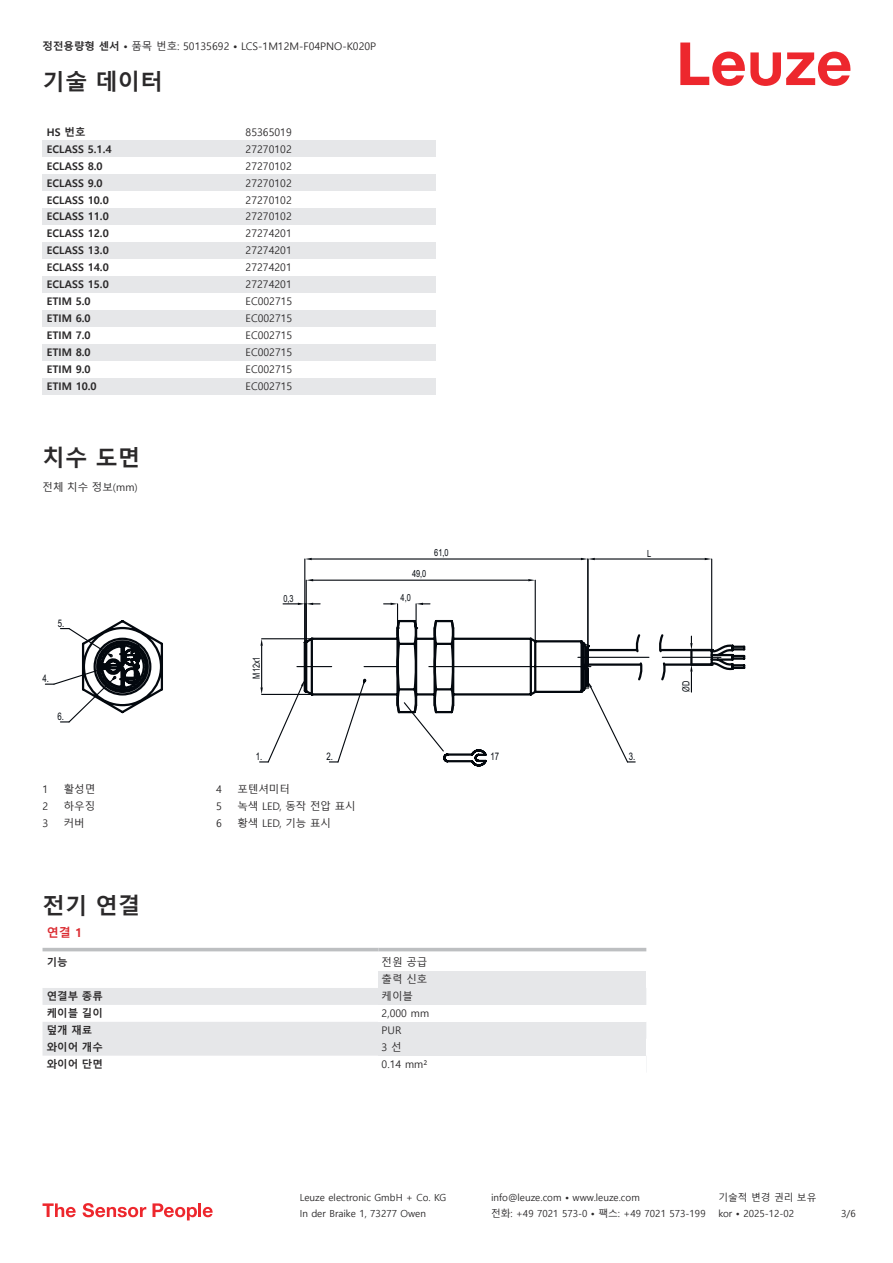
<style>
.page{position:relative;width:893px;height:1263px;background:#fff}
.page>*{position:absolute;margin:0;border:0;box-sizing:border-box;transform-origin:0 0}
.t1{font:700 22.5px "Malgun Gothic";color:#2b292a}
.t2{font:700 12px "Malgun Gothic";color:#db2a30}
.t3{font:10.5px/17px "Malgun Gothic";color:#2b292a}
.t4{font:700 10.5px "Malgun Gothic";color:#2b292a}
.t5{font:10.35px "Arial";color:#03080e;scale:.75 1}
.t6{font:9.75px "Malgun Gothic";color:#2b292a}
.t7{font:9.75px "Arial";color:#03080e;scale:.75 1}
.s1{font-weight:700}
</style>
<div class="page">
<svg style="left:680px;top:43px;width:170px;height:43px"></svg>
<div style="left:43px;top:140px;width:199px;height:17px;background:#e6e7e9"></div>
<div style="left:242px;top:140px;width:194px;height:17px;background:#e6e7e9"></div>
<div style="left:43px;top:174px;width:199px;height:17px;background:#e6e7e9"></div>
<div style="left:242px;top:174px;width:194px;height:17px;background:#e6e7e9"></div>
<div style="left:43px;top:208px;width:199px;height:17px;background:#e6e7e9"></div>
<div style="left:242px;top:208px;width:194px;height:17px;background:#e6e7e9"></div>
<div style="left:43px;top:242px;width:199px;height:17px;background:#e6e7e9"></div>
<div style="left:242px;top:242px;width:194px;height:17px;background:#e6e7e9"></div>
<div style="left:43px;top:276px;width:199px;height:17px;background:#e6e7e9"></div>
<div style="left:242px;top:276px;width:194px;height:17px;background:#e6e7e9"></div>
<div style="left:43px;top:310px;width:199px;height:17px;background:#e6e7e9"></div>
<div style="left:242px;top:310px;width:194px;height:17px;background:#e6e7e9"></div>
<div style="left:43px;top:344px;width:199px;height:17px;background:#e6e7e9"></div>
<div style="left:242px;top:344px;width:194px;height:17px;background:#e6e7e9"></div>
<div style="left:43px;top:378px;width:199px;height:16px;background:#e6e7e9"></div>
<div style="left:242px;top:378px;width:194px;height:16px;background:#e6e7e9"></div>
<svg style="left:43px;top:947px;width:603px;height:5px"></svg>
<svg style="left:43px;top:988px;width:335px;height:68px;fill:#e6e7e9"></svg>
<hr style="left:43px;top:948px;width:335px;height:3px;background:#bdbfc1">
<hr style="left:378px;top:948px;width:268px;height:3px;background:#bdbfc1">
<div style="left:378px;top:971px;width:268px;height:17px;background:#e6e7e9"></div>
<div style="left:378px;top:988px;width:268px;height:17px;background:#e6e7e9"></div>
<div style="left:378px;top:1022px;width:268px;height:17px;background:#e6e7e9"></div>
<div style="left:378px;top:1039px;width:268px;height:17px;background:#e6e7e9"></div>
<svg style="left:43px;top:1203px;width:33px;height:14px"></svg>
<svg style="left:83px;top:1203px;width:63px;height:14px"></svg>
<svg style="left:153px;top:1203px;width:44px;height:17px"></svg>
<hr style="left:198px;top:1203px;width:3px;height:14px;background:#ed272d">
<svg style="left:203px;top:1207px;width:10px;height:10px"></svg>
<svg style="left:472px;top:644px;width:273px;height:122px"></svg>
<hr style="left:306px;top:580px;width:1px;height:61px;background:#03080e">
<hr style="left:535px;top:580px;width:1px;height:61px;background:#03080e">
<hr style="left:313px;top:580px;width:215px;height:1px;background:#03080e">
<svg style="left:306px;top:579px;width:7px;height:2px"></svg>
<svg style="left:528px;top:579px;width:7px;height:2px"></svg>
<hr style="left:711px;top:559px;width:1px;height:91px;background:#03080e">
<hr style="left:595px;top:558px;width:110px;height:2px;background:#03080e">
<svg style="left:705px;top:558px;width:7px;height:2px"></svg>
<hr style="left:304px;top:559px;width:1px;height:83px;background:#03080e">
<hr style="left:587px;top:559px;width:1px;height:87px;background:#03080e">
<hr style="left:312px;top:558px;width:269px;height:2px;background:#03080e">
<svg style="left:305px;top:558px;width:7px;height:2px"></svg>
<svg style="left:581px;top:558px;width:14px;height:2px"></svg>
<svg style="left:260px;top:603px;width:461px;height:160px"></svg>
<svg style="left:45px;top:620px;width:118px;height:103px"></svg>
<p class="t3" style="left:43px;top:38px;width:335px"><span class="s1">정전용량형 센서 •</span> 품목 번호: 50135692 <span class="s1">•</span> LCS-1M12M-F04PNO-K020P</p>
<h1 class="t1" style="left:43px;top:69px;width:122px">기술 데이터</h1>
<p class="t4" style="left:47px;top:126px;width:40px">HS 번호</p>
<p class="t3" style="left:246px;top:124px;width:48px">85365019</p>
<p class="t4" style="left:47px;top:143px;width:66px">ECLASS 5.1.4</p>
<p class="t3" style="left:246px;top:141px;width:48px">27270102</p>
<p class="t4" style="left:47px;top:160px;width:57px">ECLASS 8.0</p>
<p class="t3" style="left:246px;top:158px;width:48px">27270102</p>
<p class="t4" style="left:47px;top:177px;width:57px">ECLASS 9.0</p>
<p class="t3" style="left:246px;top:175px;width:48px">27270102</p>
<p class="t4" style="left:47px;top:193px;width:63px">ECLASS 10.0</p>
<p class="t3" style="left:246px;top:191px;width:48px">27270102</p>
<p class="t4" style="left:47px;top:210px;width:63px">ECLASS 11.0</p>
<p class="t3" style="left:246px;top:208px;width:48px">27270102</p>
<p class="t4" style="left:47px;top:227px;width:63px">ECLASS 12.0</p>
<p class="t3" style="left:246px;top:225px;width:48px">27274201</p>
<p class="t4" style="left:47px;top:244px;width:63px">ECLASS 13.0</p>
<p class="t3" style="left:246px;top:242px;width:48px">27274201</p>
<p class="t4" style="left:47px;top:261px;width:63px">ECLASS 14.0</p>
<p class="t3" style="left:246px;top:259px;width:48px">27274201</p>
<p class="t4" style="left:47px;top:278px;width:63px">ECLASS 15.0</p>
<p class="t3" style="left:246px;top:276px;width:48px">27274201</p>
<p class="t4" style="left:47px;top:295px;width:45px">ETIM 5.0</p>
<p class="t3" style="left:246px;top:293px;width:48px">EC002715</p>
<p class="t4" style="left:47px;top:312px;width:45px">ETIM 6.0</p>
<p class="t3" style="left:246px;top:310px;width:48px">EC002715</p>
<p class="t4" style="left:47px;top:329px;width:45px">ETIM 7.0</p>
<p class="t3" style="left:246px;top:327px;width:48px">EC002715</p>
<p class="t4" style="left:47px;top:346px;width:45px">ETIM 8.0</p>
<p class="t3" style="left:246px;top:344px;width:48px">EC002715</p>
<p class="t4" style="left:47px;top:363px;width:45px">ETIM 9.0</p>
<p class="t3" style="left:246px;top:361px;width:48px">EC002715</p>
<p class="t4" style="left:47px;top:380px;width:51px">ETIM 10.0</p>
<p class="t3" style="left:246px;top:378px;width:48px">EC002715</p>
<h1 class="t1" style="left:43px;top:444px;width:99px">치수 도면</h1>
<p class="t3" style="left:43px;top:479px;width:97px">전체 치수 정보(mm)</p>
<p class="t5" style="left:58px;top:619px;width:10px">5.</p>
<p class="t5" style="left:43px;top:674px;width:10px">4.</p>
<p class="t5" style="left:57px;top:712px;width:10px">6.</p>
<p class="t3" style="left:43px;top:781px;width:7px">1</p>
<p class="t3" style="left:64px;top:781px;width:33px">활성면</p>
<p class="t3" style="left:43px;top:798px;width:7px">2</p>
<p class="t3" style="left:64px;top:798px;width:33px">하우징</p>
<p class="t3" style="left:43px;top:815px;width:7px">3</p>
<p class="t3" style="left:64px;top:815px;width:22px">커버</p>
<p class="t7" style="left:253px;top:678px;width:31px;rotate:-90deg">M12x1</p>
<p class="t7" style="left:283px;top:595px;width:15px">0,3</p>
<p class="t7" style="left:412px;top:570px;width:21px">49,0</p>
<p class="t7" style="left:401px;top:593px;width:15px">4,0</p>
<p class="t7" style="left:434px;top:549px;width:21px">61,0</p>
<p class="t7" style="left:647px;top:550px;width:7px">L</p>
<p class="t5" style="left:256px;top:752px;width:10px">1.</p>
<p class="t5" style="left:326px;top:752px;width:10px">2.</p>
<p class="t5" style="left:490px;top:752px;width:13px">17</p>
<p class="t5" style="left:629px;top:752px;width:10px">3.</p>
<p class="t3" style="left:216px;top:781px;width:7px">4</p>
<p class="t3" style="left:237px;top:781px;width:54px">포텐셔미터</p>
<p class="t3" style="left:216px;top:798px;width:7px">5</p>
<p class="t3" style="left:237px;top:798px;width:120px">녹색 LED, 동작 전압 표시</p>
<p class="t3" style="left:216px;top:815px;width:7px">6</p>
<p class="t3" style="left:237px;top:815px;width:95px">황색 LED, 기능 표시</p>
<h1 class="t1" style="left:43px;top:893px;width:99px">전기 연결</h1>
<p class="t2" style="left:47px;top:925px;width:37px">연결 1</p>
<p class="t4" style="left:47px;top:956px;width:22px">기능</p>
<p class="t3" style="left:382px;top:954px;width:47px">전원 공급 출력 신호</p>
<p class="t4" style="left:47px;top:990px;width:58px">연결부 종류</p>
<p class="t3" style="left:382px;top:988px;width:33px">케이블</p>
<p class="t4" style="left:47px;top:1007px;width:58px">케이블 길이</p>
<p class="t3" style="left:382px;top:1005px;width:49px">2,000 mm</p>
<p class="t4" style="left:47px;top:1024px;width:47px">덮개 재료</p>
<p class="t3" style="left:382px;top:1022px;width:21px">PUR</p>
<p class="t4" style="left:47px;top:1041px;width:58px">와이어 개수</p>
<p class="t3" style="left:382px;top:1039px;width:21px">3 선</p>
<p class="t4" style="left:47px;top:1058px;width:58px">와이어 단면</p>
<p class="t3" style="left:382px;top:1056px;width:47px">0.14 mm²</p>
<p class="t7" style="left:682px;top:692px;width:16px;rotate:-90deg">ØD</p>
<p class="t6" style="left:300px;top:1192px;width:148px">Leuze electronic GmbH + Co. KG</p>
<p class="t6" style="left:491px;top:1192px;width:150px">info@leuze.com • www.leuze.com</p>
<p class="t6" style="left:718px;top:1192px;width:100px">기술적 변경 권리 보유</p>
<p class="t6" style="left:300px;top:1208px;width:128px">In der Braike 1, 73277 Owen</p>
<p class="t6" style="left:491px;top:1208px;width:216px">전화: +49 7021 573-0 • 팩스: +49 7021 573-199</p>
<p class="t6" style="left:718px;top:1208px;width:77px">kor • 2025-12-02</p>
<p class="t6" style="left:841px;top:1208px;width:16px">3/6</p>
</div>
